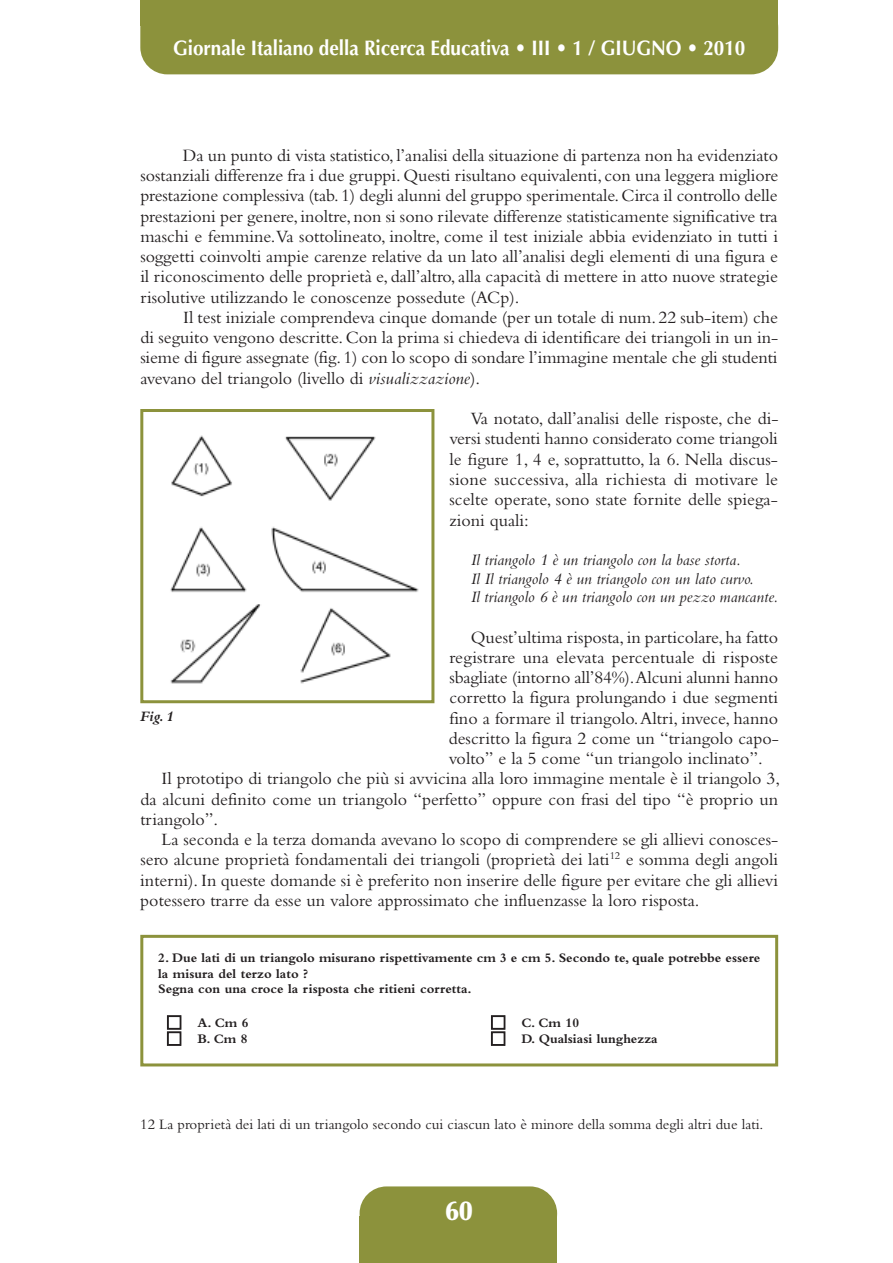
<style>
.page{position:relative;width:893px;height:1263px;background:#fff}
.page>*{position:absolute;margin:0;border:0;box-sizing:border-box;transform-origin:0 0}
.t1{font:900 27px "Optima";color:#fff}
.t2{font:700 21px "Optima";color:#fff;scale:.9 1}
.t3{font:18px/20.2px "Bembo";color:#231f20;text-align:justify}
.t4{font:italic 16.5px/18.8px "Bembo";color:#231f20}
.t5{font:15px "Bembo";color:#231f20}
.t6{font:italic 700 15px "Bembo";color:#231f20}
.t7{font:700 13.5px/15.8px "Bembo";color:#231f20}
.s1{font-style:italic}
</style>
<div class="page">
<div style="left:140px;top:1px;width:638px;height:73px;background:#8c923c;border-radius:27px"></div>
<div style="left:140px;top:0;width:638px;height:26px;background:#8c923c"></div>
<div style="left:360px;top:1216px;width:197px;height:47px;background:#8c923c"></div>
<div style="left:360px;top:1186px;width:197px;height:55px;background:#8c923c;border-radius:27px"></div>
<img style="left:170px;top:435px;width:249px;height:249px">
<div style="left:140px;top:409px;width:294px;height:294px;border:3px solid #8c923c"></div>
<div style="left:140px;top:935px;width:638px;height:131px;border:3px solid #8c923c"></div>
<p class="t2" style="left:173px;top:40px;width:637px">Giornale Italiano della Ricerca Educativa • III • 1 / GIUGNO • 2010</p>
<p class="t3" style="left:183px;top:147px;width:597px">Da un punto di vista statistico, l’analisi della situazione di partenza non ha evidenziato</p>
<p class="t3" style="left:140px;top:167px;width:639px">sostanziali differenze fra i due gruppi. Questi risultano equivalenti, con una leggera migliore</p>
<p class="t3" style="left:140px;top:187px;width:639px">prestazione complessiva (tab. 1) degli alunni del gruppo sperimentale. Circa il controllo delle</p>
<p class="t3" style="left:140px;top:208px;width:639px">prestazioni per genere, inoltre, non si sono rilevate differenze statisticamente significative tra</p>
<p class="t3" style="left:140px;top:228px;width:639px">maschi e femmine.Va sottolineato, inoltre, come il test iniziale abbia evidenziato in tutti i</p>
<p class="t3" style="left:140px;top:248px;width:639px">soggetti coinvolti ampie carenze relative da un lato all’analisi degli elementi di una figura e</p>
<p class="t3" style="left:140px;top:268px;width:639px">il riconoscimento delle proprietà e, dall’altro, alla capacità di mettere in atto nuove strategie</p>
<p class="t3" style="left:140px;top:289px;width:381px">risolutive utilizzando le conoscenze possedute (ACp).</p>
<p class="t3" style="left:183px;top:309px;width:596px">Il test iniziale comprendeva cinque domande (per un totale di num. 22 sub-item) che</p>
<p class="t3" style="left:140px;top:329px;width:639px">di seguito vengono descritte. Con la prima si chiedeva di identificare dei triangoli in un in-</p>
<p class="t3" style="left:140px;top:349px;width:639px">sieme di figure assegnate (fig. 1) con lo scopo di sondare l’immagine mentale che gli studenti</p>
<p class="t3" style="left:140px;top:370px;width:341px">avevano del triangolo (livello di <span class="s1">visualizzazione</span>).</p>
<p class="t3" style="left:449px;top:410px;width:331px;text-indent:21px">Va notato, dall’analisi delle risposte, che di&shy;versi studenti hanno considerato come triangoli le figure 1, 4 e, soprattutto, la 6. Nella discus&shy;sione successiva, alla richiesta di motivare le scelte operate, sono state fornite delle spiega&shy;zioni quali:</p>
<p class="t4" style="left:471px;top:552px;width:309px">Il triangolo 1 è un triangolo con la base storta.<br>Il Il triangolo 4 è un triangolo con un lato curvo.<br>Il triangolo 6 è un triangolo con un pezzo mancante.</p>
<p class="t3" style="left:471px;top:628px;width:309px">Quest’ultima risposta, in particolare, ha fatto</p>
<p class="t3" style="left:449px;top:649px;width:330px">registrare una elevata percentuale di risposte</p>
<p class="t3" style="left:449px;top:669px;width:330px">sbagliate (intorno all’84%).Alcuni alunni hanno</p>
<p class="t3" style="left:449px;top:689px;width:330px">corretto la figura prolungando i due segmenti</p>
<p class="t3" style="left:449px;top:709px;width:330px">fino a formare il triangolo. Altri, invece, hanno</p>
<p class="t3" style="left:449px;top:730px;width:332px">descritto la figura 2 come un “triangolo capo-</p>
<p class="t3" style="left:449px;top:750px;width:316px">volto” e la 5 come “un triangolo inclinato”.</p>
<p class="t3" style="left:162px;top:770px;width:620px">Il prototipo di triangolo che più si avvicina alla loro immagine mentale è il triangolo 3,</p>
<p class="t3" style="left:140px;top:790px;width:639px">da alcuni definito come un triangolo “perfetto” oppure con frasi del tipo “è proprio un</p>
<p class="t3" style="left:140px;top:811px;width:79px">triangolo”.</p>
<p class="t3" style="left:162px;top:831px;width:618px">La seconda e la terza domanda avevano lo scopo di comprendere se gli allievi conosces-</p>
<p class="t3" style="left:140px;top:851px;width:639px">sero alcune proprietà fondamentali dei triangoli (proprietà dei lati<sup>12</sup> e somma degli angoli</p>
<p class="t3" style="left:140px;top:871px;width:639px">interni). In queste domande si è preferito non inserire delle figure per evitare che gli allievi</p>
<p class="t3" style="left:140px;top:892px;width:561px">potessero trarre da esse un valore approssimato che influenzasse la loro risposta.</p>
<p class="t6" style="left:140px;top:711px;width:35px">Fig. 1</p>
<p class="t7" style="left:158px;top:951px;width:603px">2. Due lati di un triangolo misurano rispettivamente cm 3 e cm 5. Secondo te, quale potrebbe essere la misura del terzo lato ?<br>Segna con una croce la risposta che ritieni corretta.</p>
<p class="t7" style="left:198px;top:1016px;width:53px">A. Cm 6</p>
<p class="t7" style="left:522px;top:1016px;width:59px">C. Cm 10</p>
<p class="t7" style="left:198px;top:1032px;width:51px">B. Cm 8</p>
<p class="t7" style="left:522px;top:1032px;width:138px">D. Qualsiasi lunghezza</p>
<p class="t5" style="left:140px;top:1119px;width:625px">12 La proprietà dei lati di un triangolo secondo cui ciascun lato è minore della somma degli altri due lati.</p>
<p class="t1" style="left:445px;top:1200px;width:28px">60</p>
</div>
